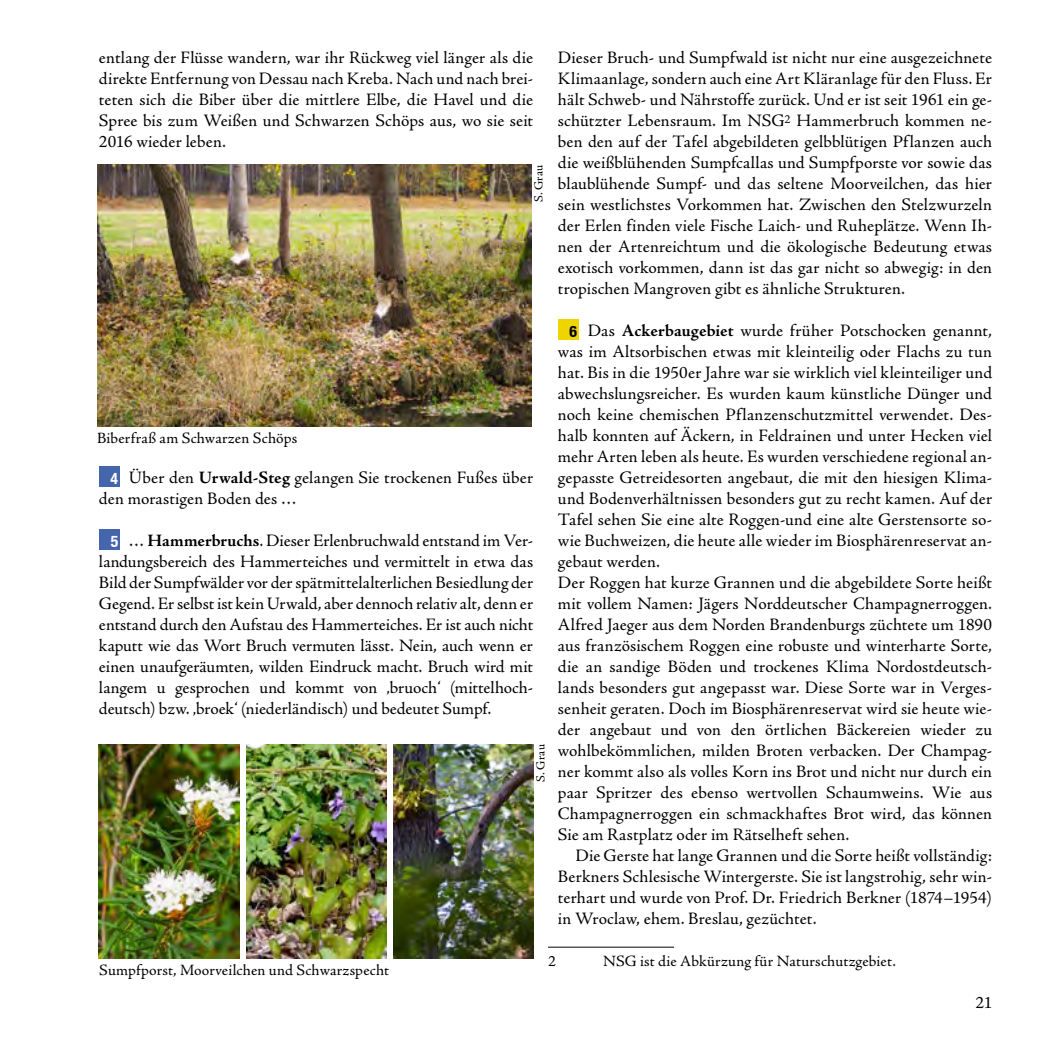
<style>
.page{position:relative;width:1042px;height:1042px;background:#fff}
.page>*{position:absolute;margin:0;border:0;box-sizing:border-box;transform-origin:0 0}
.Text{font:17.5px/21px "Adobe Jenson Pro";letter-spacing:.005em;color:#000;text-align:justify}
.Bildunterschrift{font:15.75px "Adobe Jenson Pro";letter-spacing:.015em;color:#000}
.Fußzeile{font:15.75px "Adobe Jenson Pro";letter-spacing:.01em;color:#000}
.NR_weiß{font:700 condensed 15.75px "Helvetica Neue LT";color:#fff}
.NR{font:700 condensed 15.75px "Helvetica Neue LT";color:#000}
.Bildautor{font:12.25px "Adobe Jenson Pro";letter-spacing:.02em;color:#000}
.s1{font-weight:700}
</style>
<div class="page">
<div style="left:99px;top:466px;width:21px;height:21px;background:#4565ad"></div>
<div style="left:99px;top:529px;width:21px;height:21px;background:#4565ad"></div>
<hr style="left:548px;top:946px;width:126px;height:1px;background:#000">
<div style="left:558px;top:319px;width:20px;height:21px;background:#efd500"></div>
<img style="left:97px;top:165px;width:434px;height:262px">
<img style="left:99px;top:744px;width:140px;height:214px">
<img style="left:246px;top:744px;width:140px;height:214px">
<img style="left:393px;top:744px;width:140px;height:214px">
<p class="Text" style="left:99px;top:47px;width:436px">entlang der Flüsse wandern, war ihr Rückweg viel länger als die direkte Entfernung von Dessau nach Kreba. Nach und nach brei&shy;teten sich die Biber über die mittlere Elbe, die Havel und die Spree bis zum Weißen und Schwarzen Schöps aus, wo sie seit 2016 wieder leben.</p>
<p class="Bildunterschrift" style="left:97px;top:429px;width:202px">Biberfraß am Schwarzen Schöps</p>
<p class="Bildautor" style="left:532px;top:202px;width:39px;rotate:-90deg">S. Grau</p>
<p class="Text" style="left:99px;top:467px;width:436px;text-indent:30px">Über den <span class="s1">Urwald-Steg</span> gelangen Sie trockenen Fußes über den morastigen Boden des …</p>
<p class="NR_weiß" style="left:111px;top:532px;width:9px">5</p>
<p class="NR_weiß" style="left:111px;top:469px;width:9px">4</p>
<p class="Text" style="left:99px;top:530px;width:436px;text-indent:30px">… <span class="s1">Hammerbruchs</span>. Dieser Erlenbruchwald entstand im Ver&shy;landungsbereich des Hammerteiches und vermittelt in etwa das Bild der Sumpfwälder vor der spätmittelalterlichen Besiedlung der Gegend. Er selbst ist kein Urwald, aber dennoch relativ alt, denn er entstand durch den Aufstau des Hammerteiches. Er ist auch nicht kaputt wie das Wort Bruch vermuten lässt. Nein, auch wenn er einen unaufgeräumten, wilden Eindruck macht. Bruch wird mit langem u gesprochen und kommt von ‚bruoch‘ (mittelhoch&shy;deutsch) bzw. ‚broek‘ (niederländisch) und bedeutet Sumpf.</p>
<p class="Bildautor" style="left:534px;top:782px;width:39px;rotate:-90deg">S. Grau</p>
<p class="Text" style="left:558px;top:47px;width:436px">Dieser Bruch- und Sumpfwald ist nicht nur eine ausgezeichnete Klimaanlage, sondern auch eine Art Kläranlage für den Fluss. Er hält Schweb- und Nährstoffe zurück. Und er ist seit 1961 ein ge&shy;schützter Lebensraum. Im NSG<sup>2</sup> Hammerbruch kommen ne&shy;ben den auf der Tafel abgebildeten gelbblütigen Pflanzen auch die weißblühenden Sumpfcallas und Sumpfporste vor sowie das blaublühende Sumpf- und das seltene Moorveilchen, das hier sein westlichstes Vorkommen hat. Zwischen den Stelzwurzeln der Erlen finden viele Fische Laich- und Ruheplätze. Wenn Ih&shy;nen der Artenreichtum und die ökologische Bedeutung etwas exotisch vorkommen, dann ist das gar nicht so abwegig: in den tropischen Mangroven gibt es ähnliche Strukturen.</p>
<p class="NR" style="left:569px;top:322px;width:9px">6</p>
<p class="Text" style="left:558px;top:320px;width:436px;text-indent:30px">Das <span class="s1">Ackerbaugebiet</span> wurde früher Potschocken genannt, was im Altsorbischen etwas mit kleinteilig oder Flachs zu tun hat. Bis in die 1950er Jahre war sie wirklich viel kleinteiliger und abwechslungsreicher. Es wurden kaum künstliche Dünger und noch keine chemischen Pflanzenschutzmittel verwendet. Des&shy;halb konnten auf Äckern, in Feldrainen und unter Hecken viel mehr Arten leben als heute. Es wurden verschiedene regional an&shy;gepasste Getreidesorten angebaut, die mit den hiesigen Klima&shy;und Bodenverhältnissen besonders gut zu recht kamen. Auf der Tafel sehen Sie eine alte Roggen-und eine alte Gerstensorte so&shy;wie Buchweizen, die heute alle wieder im Biosphärenreservat an&shy;gebaut werden.</p>
<p class="Text" style="left:558px;top:572px;width:436px">Der Roggen hat kurze Grannen und die abgebildete Sorte heißt mit vollem Namen: Jägers Norddeutscher Champagnerroggen.<br>Alfred Jaeger aus dem Norden Brandenburgs züchtete um 1890 aus französischem Roggen eine robuste und winterharte Sorte, die an sandige Böden und trockenes Klima Nordostdeutsch&shy;lands besonders gut angepasst war. Diese Sorte war in Verges&shy;senheit geraten. Doch im Biosphärenreservat wird sie heute wie&shy;der angebaut und von den örtlichen Bäckereien wieder zu wohlbekömmlichen, milden Broten verbacken. Der Champag&shy;ner kommt also als volles Korn ins Brot und nicht nur durch ein paar Spritzer des ebenso wertvollen Schaumweins. Wie aus Champagnerroggen ein schmackhaftes Brot wird, das können Sie am Rastplatz oder im Rätselheft sehen.</p>
<p class="Text" style="left:558px;top:845px;width:436px;text-indent:18px">Die Gerste hat lange Grannen und die Sorte heißt vollständig:<br>Berkners Schlesische Wintergerste. Sie ist langstrohig, sehr win&shy;terhart und wurde von Prof. Dr. Friedrich Berkner (1874–1954) in Wroclaw, ehem. Breslau, gezüchtet.</p>
<p class="Bildunterschrift" style="left:99px;top:961px;width:291px">Sumpfporst, Moorveilchen und Schwarzspecht</p>
<p class="Fußzeile" style="left:548px;top:952px;width:9px">2</p>
<p class="Fußzeile" style="left:603px;top:952px;width:294px">NSG ist die Abkürzung für Naturschutzgebiet.</p>
<p class="Text" style="left:975px;top:992px;width:18px">21</p>
</div>
